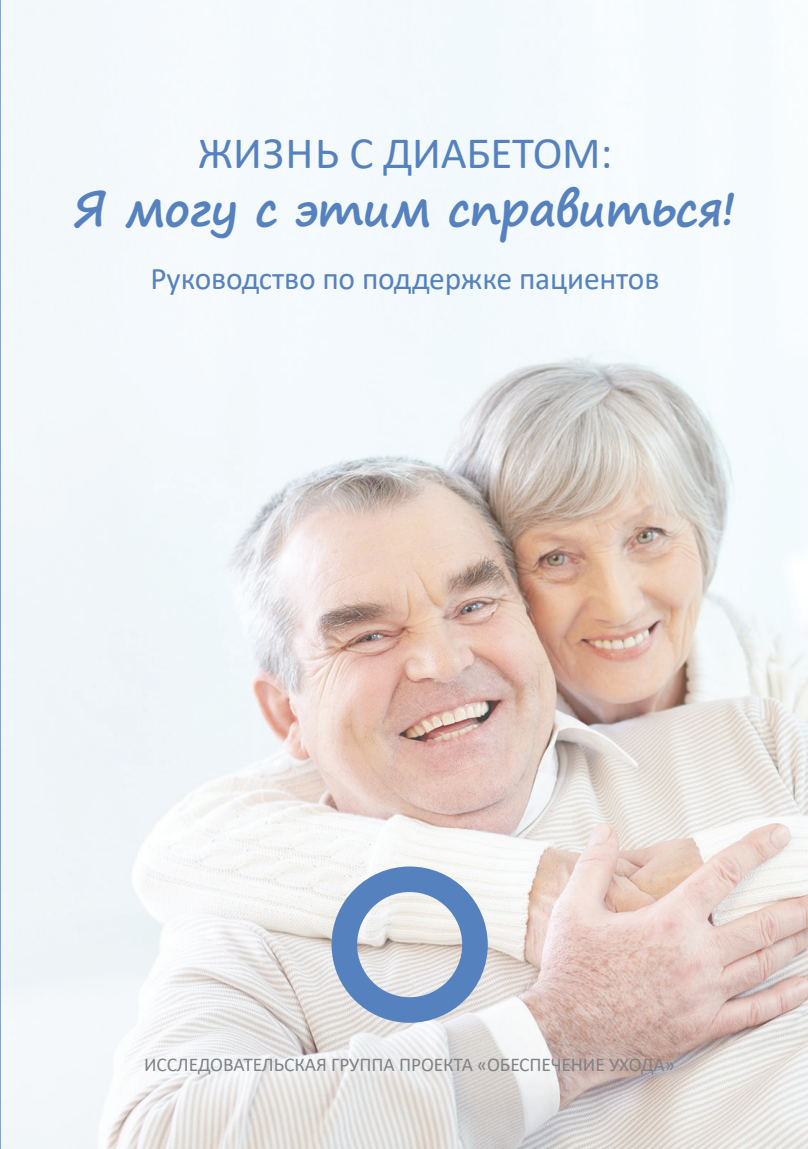
<style>
.page{position:relative;width:808px;height:1149px;background:#fff}
.page>*{position:absolute;margin:0;border:0;box-sizing:border-box;transform-origin:0 0}
.question{font:700 46.5px "Segoe Print";letter-spacing:-.02em;color:#5582be}
.question-2{font:45px "Calibri";letter-spacing:-.005em;color:#5582be}
.question-3{font:31.5px "Calibri";letter-spacing:-.005em;color:#5582be}
.text{font:19.5px "Calibri";letter-spacing:-.005em;color:#808285}
</style>
<div class="page">
<img style="left:1px;top:0;width:807px;height:1148px">
<svg style="left:332px;top:866px;width:156px;height:156px"></svg>
<hr style="left:0;top:0;width:1px;height:1148px;background:#5582be">
<p class="question-2" style="left:197px;top:122px;width:417px">ЖИЗНЬ С ДИАБЕТОМ:</p>
<p class="question" style="left:73px;top:167px;width:665px">Я могу c этим справиться!</p>
<p class="question-3" style="left:151px;top:256px;width:510px">Руководство по поддержке пациентов</p>
<p class="text" style="left:144px;top:1050px;width:532px">ИССЛЕДОВАТЕЛЬСКАЯ ГРУППА ПРОЕКТА «ОБЕСПЕЧЕНИЕ УХОДА»</p>
</div>
